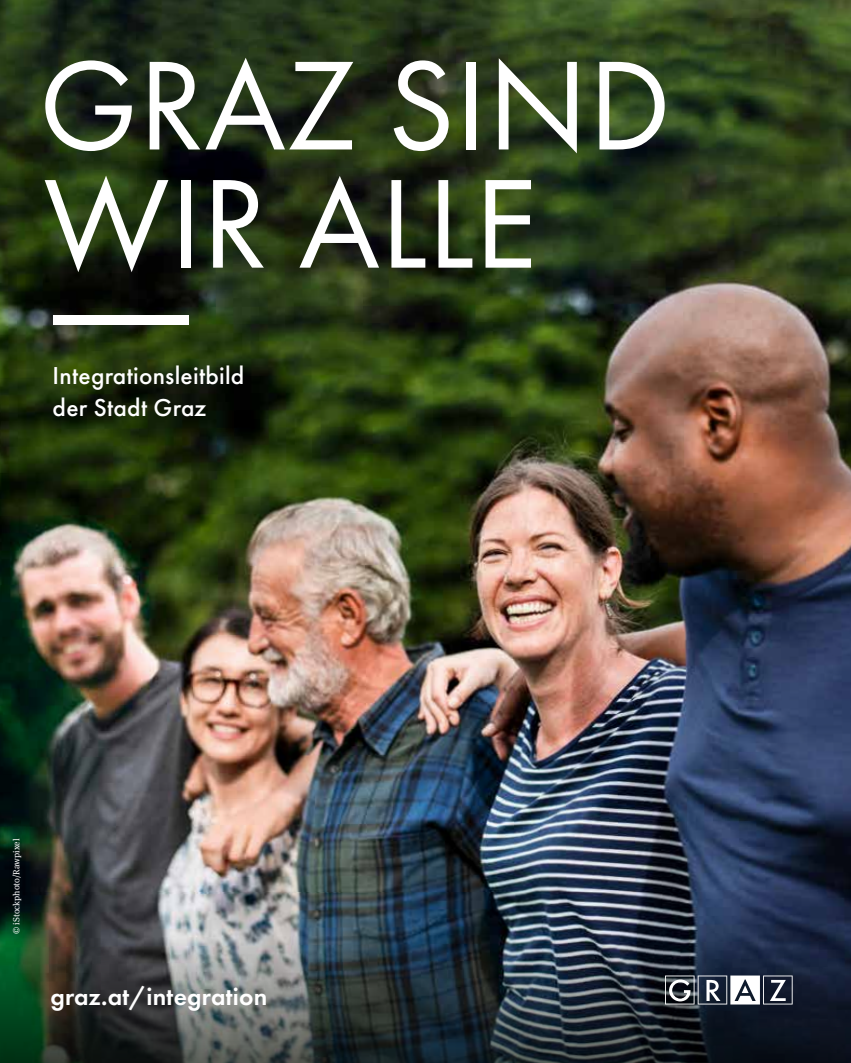
<style>
.page{position:relative;width:851px;height:1063px;background:#fff}
.page>*{position:absolute;margin:0;border:0;box-sizing:border-box;transform-origin:0 0}
.t1{font:131.25px/118.2px "Futura PT";color:#fff}
.t2{font:500 25.35px/32.7px "Futura PT";letter-spacing:.01em;color:#fff}
.t3{font:600 25.35px "Futura PT";letter-spacing:.01em;color:#fff}
.t4{font:9px "Meta Serif Pro";color:#fff}
</style>
<div class="page">
<img style="left:0;top:0;width:850px;height:892px">
<div style="left:53px;top:315px;width:135px;height:10px;background:#fff"></div>
<svg style="left:9px;top:826px;width:16px;height:120px"></svg>
<img style="left:0;top:892px;width:850px;height:171px">
<svg style="left:665px;top:976px;width:127px;height:29px"></svg>
<h1 class="t1" style="left:39px;top:46px;width:634px">GRAZ SIND<br>WIR ALLE</h1>
<p class="t2" style="left:53px;top:359px;width:193px">Integrationsleitbild der Stadt Graz</p>
<p class="t4" style="left:10px;top:934px;width:97px;rotate:-90deg">© iStockphoto/Rawpixel</p>
<p class="t3" style="left:50px;top:980px;width:218px">graz.at/integration</p>
</div>
